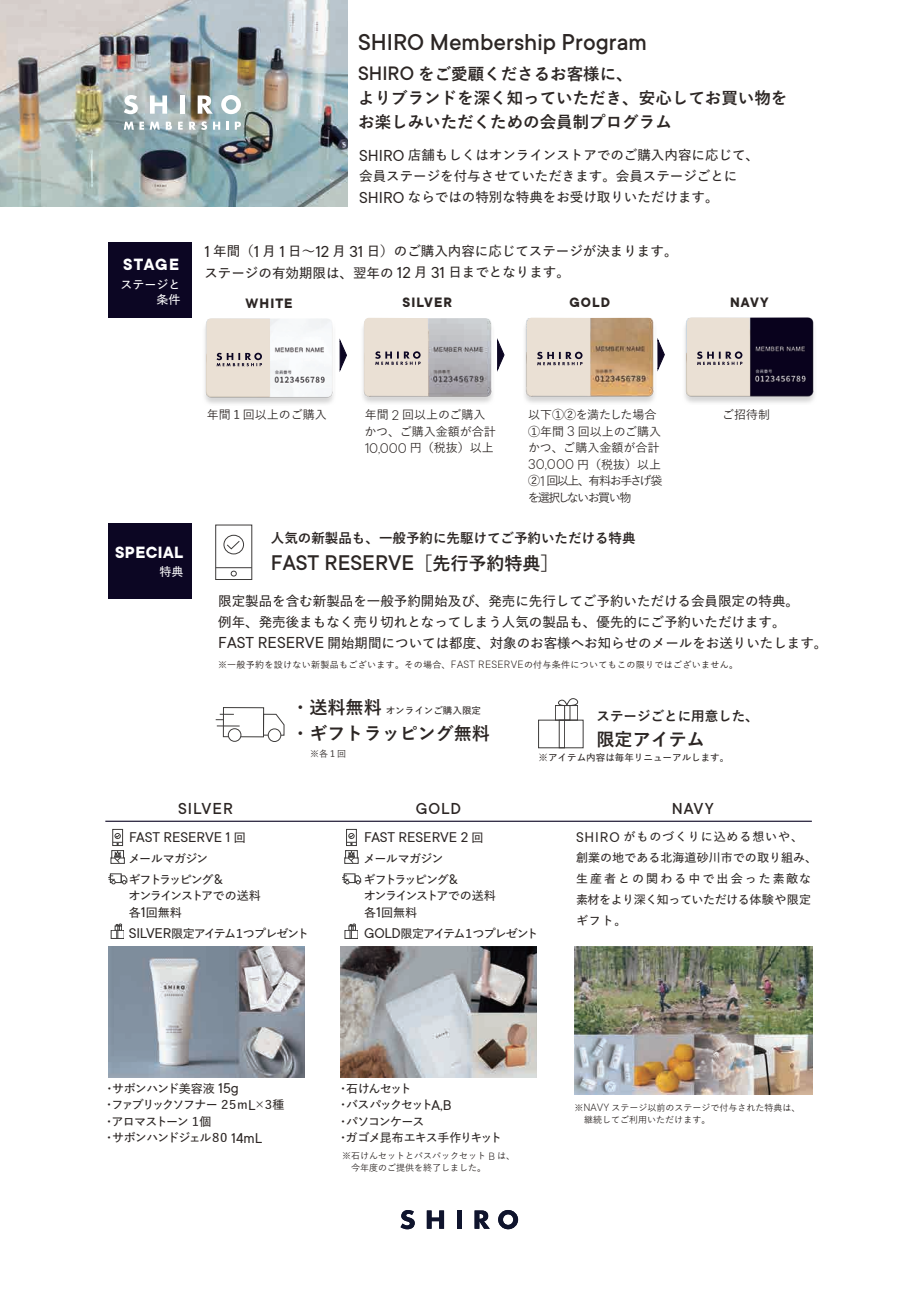
<style>
.page{position:relative;width:919px;height:1289px;background:#fff}
.page>*{position:absolute;margin:0;border:0;box-sizing:border-box;transform-origin:0 0}
.t1{font:500 25.35px "TT Commons";color:#2c2624}
.t2{font:500 23.4px "TT Commons";color:#2c2624}
.t3{font:700 18px "Yu Go Pr 6 N";color:#2c2624}
.t4{font:700 18px "TT Commons";letter-spacing:.02em;color:#fff}
.t5{font:500 17.55px "TT Commons";letter-spacing:.055em;color:#2c2624}
.t6{font:700 16.5px/24px "Yu Go Pr 6 N";color:#2c2624}
.t7{font:15.6px "TT Commons";color:#2c2624}
.t8{font:700 15px "TT Commons";letter-spacing:.07em;color:#2c2624}
.t9{font:600 13.5px/21px "Yu Go Pr 6 N";color:#2c2624}
.t10{font:700 13.5px "Yu Go Pr 6 N";color:#2c2624}
.t11{font:600 12px/16.5px "Yu Go Pr 6 N";letter-spacing:-.095em;color:#2c2624}
.t12{font:600 12px/21px "Yu Go Pr 6 N";letter-spacing:.04em;color:#2c2624}
.t13{font:500 12px/16.5px "Yu Go Pr 6 N";letter-spacing:-.02em;color:#2c2624}
.t14{font:500 12px/16.5px "Yu Go Pr 6 N";color:#2c2624}
.t15{font:600 12px/16.5px "Yu Go Pr 6 N";letter-spacing:-.055em;color:#2c2624}
.t16{font:600 12px "Yu Go Pr 6 N";letter-spacing:-.115em;color:#2c2624}
.t17{font:600 12px/15px "Yu Go Pr 6 N";color:#fff;text-align:right}
.t18{font:600 9.6px "Yu Go Pr 6 N";color:#2c2624}
.t19{font:500 9px/12px "Yu Go Pr 6 N";color:#2c2624}
.t20{font:500 9px "Yu Go Pr 6 N";letter-spacing:.035em;color:#211814}
.s1{font-family:"TT Commons";font-weight:500;font-size:21.45px}
.s2{font-family:"TT Commons";font-weight:400;font-size:17.55px}
.s3{font-family:"TT Commons";font-weight:300;font-size:15.6px}
.s4{font-family:"Yu Go Pr 6 N";font-weight:700;font-size:18px}
.s5{color:#2c2624}
.s6{font-family:"TT Commons";font-weight:300;font-size:11.7px}
.s7{font-weight:700;font-size:18px}
.s8{font-family:"TT Commons";font-weight:400;font-size:15.6px}
.s9{font-family:"Yu Go Pr 6 N";font-weight:600;font-size:12px}
</style>
<div class="page">
<div style="left:457px;top:1210px;width:5px;height:18px;background:#0f142d"></div>
<svg style="left:426px;top:1210px;width:18px;height:18px"></svg>
<svg style="left:474px;top:1210px;width:16px;height:18px"></svg>
<svg style="left:498px;top:1210px;width:20px;height:19px"></svg>
<div style="left:456px;top:1210px;width:5px;height:18px;background:#0f142d"></div>
<svg style="left:400px;top:1210px;width:15px;height:19px"></svg>
<img style="left:108px;top:946px;width:196px;height:131px">
<img style="left:341px;top:946px;width:196px;height:131px">
<img style="left:574px;top:946px;width:238px;height:148px">
<svg style="left:349px;top:923px;width:7px;height:15px"></svg>
<div style="left:346px;top:829px;width:10px;height:16px;border:1px solid #3d3b3a"></div>
<svg style="left:346px;top:833px;width:10px;height:11px"></svg>
<div style="left:345px;top:850px;width:12px;height:8px;border:1px solid #3d3b3a"></div>
<svg style="left:344px;top:851px;width:14px;height:12px"></svg>
<svg style="left:342px;top:875px;width:19px;height:9px"></svg>
<svg style="left:115px;top:923px;width:7px;height:15px"></svg>
<div style="left:112px;top:829px;width:11px;height:16px;border:1px solid #3d3b3a"></div>
<svg style="left:113px;top:833px;width:10px;height:11px"></svg>
<div style="left:112px;top:850px;width:12px;height:8px;border:1px solid #3d3b3a"></div>
<svg style="left:110px;top:851px;width:15px;height:12px"></svg>
<svg style="left:108px;top:875px;width:7px;height:9px"></svg>
<svg style="left:121px;top:875px;width:6px;height:9px"></svg>
<div style="left:108px;top:523px;width:84px;height:75px;background:#0c0623"></div>
<div style="left:224px;top:535px;width:20px;height:19px;border:1px solid #3d3b3a;border-radius:50%"></div>
<svg style="left:226px;top:540px;width:14px;height:9px"></svg>
<div style="left:215px;top:524px;width:37px;height:56px;border:1px solid #3d3b3a"></div>
<svg style="left:231px;top:571px;width:5px;height:5px"></svg>
<hr style="left:216px;top:567px;width:36px;height:1px;background:#3d3b3a">
<div style="left:223px;top:707px;width:41px;height:30px;border:1px solid #3d3b3a"></div>
<svg style="left:216px;top:714px;width:23px;height:12px"></svg>
<svg style="left:263px;top:713px;width:21px;height:22px"></svg>
<div style="left:228px;top:728px;width:13px;height:13px;background:#fff;border-radius:50%"></div>
<div style="left:228px;top:728px;width:13px;height:13px;border:1px solid #3d3b3a;border-radius:50%"></div>
<div style="left:268px;top:729px;width:13px;height:12px;background:#fff;border-radius:50%"></div>
<div style="left:268px;top:728px;width:13px;height:13px;border:1px solid #3d3b3a;border-radius:50%"></div>
<svg style="left:558px;top:698px;width:21px;height:7px"></svg>
<div style="left:538px;top:719px;width:45px;height:29px;border:1px solid #3d3b3a"></div>
<div style="left:559px;top:719px;width:6px;height:29px;border:1px solid #3d3b3a"></div>
<div style="left:555px;top:705px;width:23px;height:15px;border:1px solid #3d3b3a"></div>
<div style="left:564px;top:705px;width:6px;height:15px;border:1px solid #3d3b3a"></div>
<div style="left:108px;top:242px;width:84px;height:76px;background:#0c0623"></div>
<svg style="left:339px;top:339px;width:8px;height:33px"></svg>
<svg style="left:657px;top:339px;width:8px;height:33px"></svg>
<svg style="left:497px;top:339px;width:8px;height:33px"></svg>
<img style="left:684px;top:317px;width:131px;height:86px">
<svg style="left:687px;top:317px;width:62px;height:78px;background:#e1d7cd"></svg>
<img style="left:524px;top:318px;width:131px;height:85px">
<svg style="left:527px;top:318px;width:63px;height:78px;background:#e1d7cd"></svg>
<img style="left:362px;top:318px;width:131px;height:85px">
<div style="left:364px;top:318px;width:64px;height:78px;background:#eae0d4"></div>
<img style="left:204px;top:319px;width:130px;height:85px">
<svg style="left:206px;top:318px;width:64px;height:78px;background:#e1d8cd"></svg>
<img style="left:0;top:0;width:347px;height:207px">
<svg style="left:150px;top:95px;width:17px;height:19px"></svg>
<svg style="left:198px;top:95px;width:15px;height:19px"></svg>
<svg style="left:221px;top:95px;width:20px;height:19px"></svg>
<div style="left:180px;top:95px;width:5px;height:19px;background:#fff"></div>
<svg style="left:124px;top:95px;width:14px;height:19px"></svg>
<svg style="left:124px;top:122px;width:20px;height:8px"></svg>
<svg style="left:150px;top:122px;width:10px;height:8px"></svg>
<svg style="left:166px;top:122px;width:6px;height:8px"></svg>
<svg style="left:178px;top:122px;width:5px;height:8px"></svg>
<svg style="left:189px;top:121px;width:18px;height:9px"></svg>
<svg style="left:213px;top:122px;width:7px;height:8px"></svg>
<svg style="left:226px;top:122px;width:2px;height:8px"></svg>
<svg style="left:235px;top:122px;width:6px;height:8px"></svg>
<hr style="left:105px;top:820px;width:706px;height:1px;background:#0c0623">
<h1 class="t1" style="left:358px;top:28px;width:290px">SHIRO Membership Program</h1>
<p class="t6" style="left:358px;top:62px;width:431px"><span class="s1">SHIRO</span> をご愛顧くださるお客様に、<br>よりブランドを深く知っていただき、安心してお買い物をお楽しみいただくための会員制プログラム</p>
<h3 class="t4" style="left:123px;top:254px;width:57px">STAGE</h3>
<p class="t17" style="left:120px;top:275px;width:61px">ステージと条件</p>
<p class="t9" style="left:359px;top:143px;width:401px"><span class="s2">SHIRO</span> 店舗もしくはオンラインストアでのご購入内容に応じて、会員ステージを付与させていただきます。会員ステージごとに<br><span class="s2">SHIRO</span> ならではの特別な特典をお受け取りいただけます。</p>
<p class="t9" style="left:204px;top:239px;width:474px"><span class="s2">1</span> 年間（<span class="s2">1</span> 月 <span class="s2">1</span> 日～<span class="s2">12</span> 月 <span class="s2">31</span> 日）のご購入内容に応じてステージが決まります。ステージの有効期限は、翌年の <span class="s2">12</span> 月 <span class="s2">31</span> 日までとなります。</p>
<p class="t8" style="left:245px;top:295px;width:49px">WHITE</p>
<p class="t8" style="left:402px;top:294px;width:51px">SILVER</p>
<p class="t8" style="left:569px;top:294px;width:42px">GOLD</p>
<p class="t8" style="left:730px;top:294px;width:40px">NAVY</p>
<h3 class="t4" style="left:115px;top:542px;width:69px">SPECIAL</h3>
<p class="t17" style="left:159px;top:562px;width:25px">特典</p>
<p class="t14" style="left:207px;top:405px;width:121px">年間１回以上のご購入</p>
<p class="t14" style="left:364px;top:405px;width:133px">年間 <span class="s3">2</span> 回以上のご購入かつ、ご購入金額が合計<br><span class="s3">10,000</span> 円（税抜）以上</p>
<p class="t13" style="left:527px;top:405px;width:136px">以下①②を満たした場合<br>①年間 <span class="s3">3</span> 回以上のご購入かつ、ご購入金額が合計<br><span class="s3">30,000</span> 円（税抜）以上<br>②<span class="s3">1</span> 回以上、有料お手さげ袋を選択しないお買い物</p>
<p class="t14" style="left:722px;top:405px;width:49px">ご招待制</p>
<p class="t10" style="left:271px;top:530px;width:366px">人気の新製品も、一般予約に先駆けてご予約いただける特典</p>
<h2 class="t2" style="left:271px;top:550px;width:289px">FAST RESERVE<span class="s4">［先行予約特典］</span></h2>
<p class="t9" style="left:218px;top:588px;width:610px">限定製品を含む新製品を一般予約開始及び、発売に先行してご予約いただける会員限定の特典。<br>例年、発売後まもなく売り切れとなってしまう人気の製品も、優先的にご予約いただけます。<br><span class="s2">FAST RESERVE</span> 開始期間については都度、対象のお客様へお知らせのメールをお送りいたします。</p>
<p class="t20" style="left:218px;top:656px;width:521px"><span class="s5">※</span>一般予約を設けない新製品もございます。その場合、<span class="s6">FAST RESERVE</span>の付与条件についてもこの限りではございません。</p>
<p class="t18" style="left:291px;top:701px;width:191px"><span class="s7">・送料無料</span>オンラインご購入限定</p>
<h3 class="t3" style="left:291px;top:723px;width:200px">・ギフトラッピング無料</h3>
<p class="t19" style="left:310px;top:746px;width:37px">※各１回</p>
<p class="t10" style="left:596px;top:708px;width:163px">ステージごとに用意した、</p>
<h3 class="t3" style="left:596px;top:728px;width:109px">限定アイテム</h3>
<p class="t18" style="left:538px;top:748px;width:192px">※アイテム内容は毎年リニューアルします。</p>
<p class="t5" style="left:178px;top:798px;width:56px">SILVER</p>
<p class="t5" style="left:415px;top:798px;width:47px">GOLD</p>
<p class="t5" style="left:671px;top:798px;width:44px">NAVY</p>
<p class="t12" style="left:576px;top:824px;width:243px"><span class="s8">SHIRO</span> がものづくりに込める想いや、創業の地である北海道砂川市での取り組み、生産者との関わる中で出会った素敵な素材をより深く知っていただける体験や限定ギフト。</p>
<p class="t7" style="left:129px;top:828px;width:118px">FAST RESERVE 1 <span class="s9">回</span></p>
<p class="t11" style="left:128px;top:846px;width:95px;line-height:21px">メールマガジンギフトラッピング<span class="s8">&amp;</span></p>
<p class="t11" style="left:128px;top:886px;width:134px">オンラインストアでの送料各<span class="s8">1</span>回無料</p>
<p class="t16" style="left:129px;top:922px;width:182px"><span class="s8">SILVER</span>限定アイテム１つプレゼント</p>
<p class="t7" style="left:364px;top:828px;width:121px">FAST RESERVE 2 <span class="s9">回</span></p>
<p class="t11" style="left:363px;top:846px;width:95px;line-height:21px">メールマガジンギフトラッピング<span class="s8">&amp;</span></p>
<p class="t11" style="left:364px;top:886px;width:134px">オンラインストアでの送料各<span class="s8">1</span>回無料</p>
<p class="t16" style="left:364px;top:922px;width:176px"><span class="s8">GOLD</span>限定アイテム１つプレゼント</p>
<p class="t11" style="left:103px;top:1078px;width:183px">・サボンハンド美容液 <span class="s8">15g<br></span>・ファブリックソフナー２５ｍ<span class="s8">L</span>×３種・アロマストーン１個<br>・サボンハンドジェル８０ <span class="s8">14mL</span></p>
<p class="t15" style="left:337px;top:1078px;width:167px">・石けんセット<br>・バスパックセット<span class="s8">A,B<br></span>・パソコンケース<br>・ガゴメ昆布エキス手作りキット</p>
<p class="t19" style="left:342px;top:1148px;width:175px">※石けんセットとバスパックセット <span class="s6">B</span> は、　今年度のご提供を終了しました。</p>
<p class="t19" style="left:584px;top:1100px;width:218px;text-indent:-10px">※<span class="s6">NAVY</span> ステージ以前のステージで付与された特典は、継続してご利用いただけます。</p>
</div>
